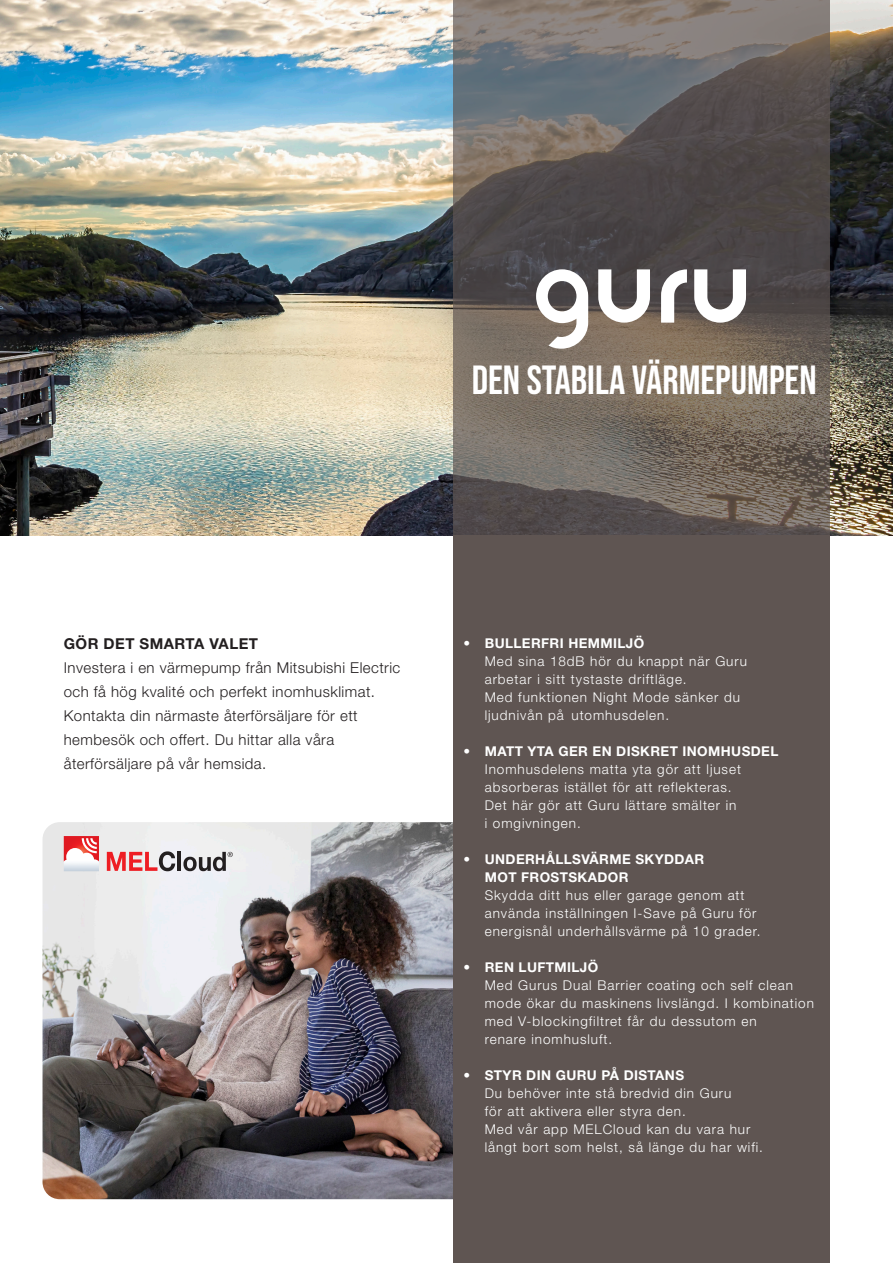
<style>
.page{position:relative;width:893px;height:1263px;background:#fff}
.page>*{position:absolute;margin:0;border:0;box-sizing:border-box;transform-origin:0 0}
.t1{font:40.5px "Bebas Neue";color:#fff}
.t2{font:300 15px/24px "Helvetica Neue LT Std";letter-spacing:.03em;color:#231f20}
.t3{font:700 15px "Helvetica Neue LT Std";letter-spacing:.03em;color:#231f20}
.t4{font:300 13.5px/18px "Helvetica Neue LT Std";letter-spacing:.07em;color:#fff}
.t5{font:700 13.5px/18px "Helvetica Neue LT Std";letter-spacing:.03em;color:#fff}
</style>
<div class="page">
<img style="left:43px;top:822px;width:410px;height:377px">
<img style="left:0;top:0;width:893px;height:536px">
<div style="left:453px;top:536px;width:376px;height:727px;background:#5f5552"></div>
<svg style="left:453px;top:0;width:376px;height:536px;background:#68615c"></svg>
<svg style="left:536px;top:269px;width:52px;height:80px"></svg>
<svg style="left:598px;top:269px;width:52px;height:54px"></svg>
<svg style="left:694px;top:269px;width:52px;height:54px"></svg>
<svg style="left:661px;top:269px;width:26px;height:54px"></svg>
<svg style="left:107px;top:851px;width:68px;height:20px"></svg>
<hr style="left:178px;top:852px;width:3px;height:19px;background:#231f20">
<svg style="left:183px;top:852px;width:50px;height:19px"></svg>
<svg style="left:64px;top:836px;width:35px;height:12px"></svg>
<img style="left:64px;top:848px;width:35px;height:23px">
<p class="t1" style="left:472px;top:357px;width:346px">DEN STABILA VÄRMEPUMPEN</p>
<p class="t3" style="left:64px;top:634px;width:196px">GÖR DET SMARTA VALET</p>
<p class="t2" style="left:64px;top:655px;width:338px">Investera i en värmepump från Mitsubishi Electric och få hög kvalité och perfekt inomhusklimat.<br>Kontakta din närmaste återförsäljare för ett hembesök och offert. Du hittar alla våra återförsäljare på vår hemsida.</p>
<p class="t5" style="left:463px;top:633px;width:182px">• BULLERFRI HEMMILJÖ</p>
<p class="t4" style="left:485px;top:651px;width:264px">Med sina 18dB hör du knappt när Guru arbetar i sitt tystaste driftläge.<br>Med funktionen Night Mode sänker du ljudnivån på utomhusdelen.</p>
<p class="t5" style="left:463px;top:741px;width:316px">• MATT YTA GER EN DISKRET INOMHUSDEL</p>
<p class="t4" style="left:485px;top:759px;width:258px">Inomhusdelens matta yta gör att ljuset absorberas istället för att reflekteras.<br>Det här gör att Guru lättare smälter in i omgivningen.</p>
<p class="t5" style="left:485px;top:849px;width:221px;text-indent:-21px">• UNDERHÅLLSVÄRME SKYDDAR<br>MOT FROSTSKADOR</p>
<p class="t4" style="left:485px;top:885px;width:261px">Skydda ditt hus eller garage genom att</p>
<p class="t4" style="left:485px;top:903px;width:277px">använda inställningen I-Save på Guru för energisnål underhållsvärme på 10 grader.</p>
<p class="t5" style="left:463px;top:957px;width:136px">• REN LUFTMILJÖ</p>
<p class="t4" style="left:485px;top:975px;width:331px">Med Gurus Dual Barrier coating och self clean mode ökar du maskinens livslängd. I kombination med V-blockingfiltret får du dessutom en<br>renare inomhusluft.</p>
<p class="t5" style="left:463px;top:1065px;width:222px">• STYR DIN GURU PÅ DISTANS</p>
<p class="t4" style="left:485px;top:1083px;width:280px">Du behöver inte stå bredvid din Guru<br>för att aktivera eller styra den.<br>Med vår app MELCloud kan du vara hur långt bort som helst, så länge du har wifi.</p>
</div>
